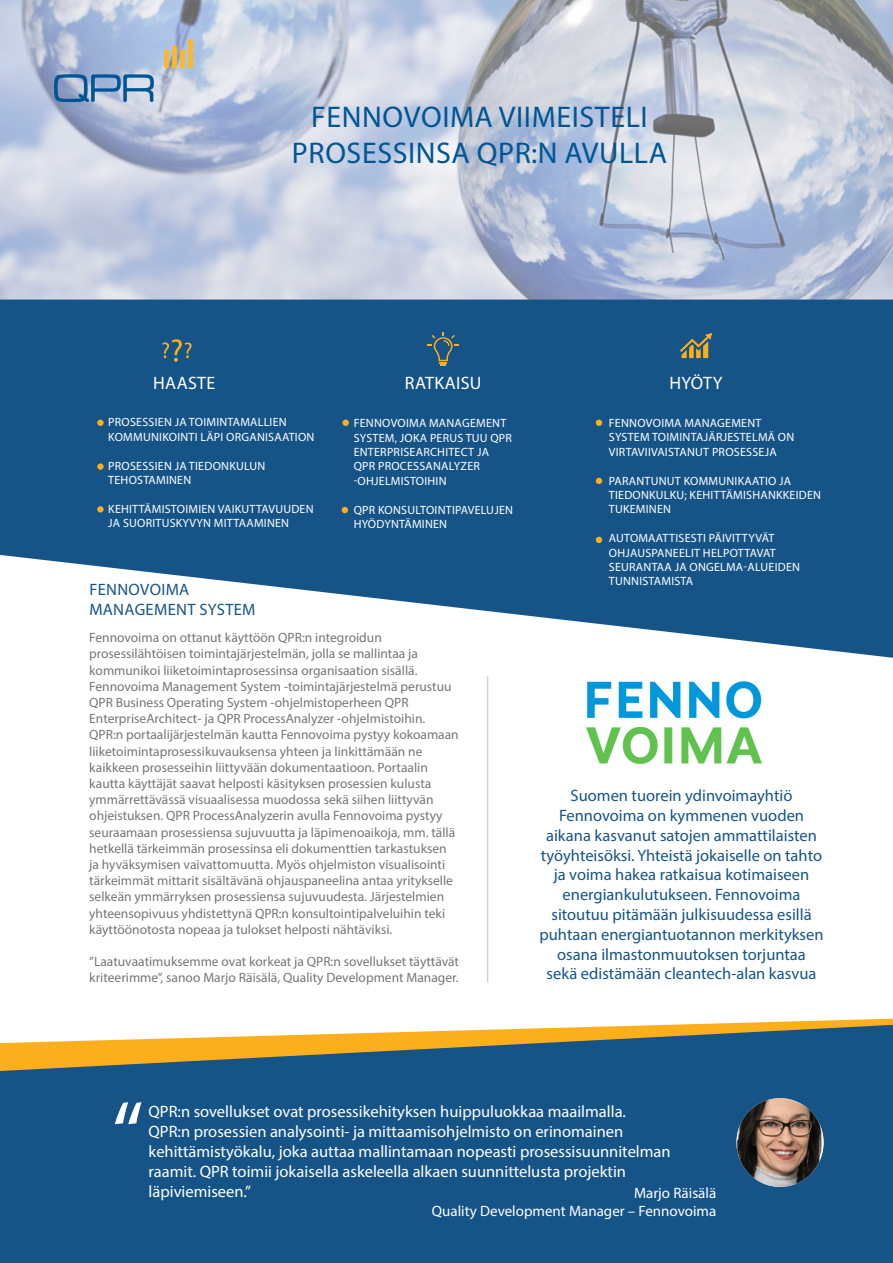
<style>
.page{position:relative;width:893px;height:1263px;background:#fff}
.page>*{position:absolute;margin:0;border:0;box-sizing:border-box;transform-origin:0 0}
.t1{font:90px "Myriad Pro";color:#fff}
.Header_1{font:30px/36px "Myriad Pro";letter-spacing:.02em;color:#005594;text-align:center}
.Header_2{font:18px "Myriad Pro";letter-spacing:.02em;color:#fff}
.Paragraph_2{font:16.5px/19.8px "Myriad Pro";color:#165488;text-align:center}
.Header_2-2{font:16.5px/19.8px "Myriad Pro";color:#fff}
.Header_3{font:16.5px "Myriad Pro";letter-spacing:.02em;color:#165488}
.Paragraph_1{font:15px "Myriad Pro";color:#fff}
.Paragraph_2-2{font:13.5px/16.2px "Myriad Pro";color:#747678}
.Paragraph_2-3{font:12px/14.4px "Myriad Pro";letter-spacing:.02em;color:#fff}
</style>
<div class="page">
<img style="left:0;top:0;width:893px;height:300px">
<div style="left:0;top:1072px;width:893px;height:191px;background:#165488"></div>
<svg style="left:0;top:1018px;width:893px;height:54px"></svg>
<svg style="left:0;top:300px;width:893px;height:358px;background:#366c98"></svg>
<svg style="left:680px;top:333px;width:32px;height:25px"></svg>
<div style="left:97px;top:420px;width:7px;height:6px;background:#fbaf1c;border-radius:50%"></div>
<div style="left:342px;top:420px;width:7px;height:6px;background:#fbaf1c;border-radius:50%"></div>
<svg style="left:596px;top:420px;width:6px;height:6px"></svg>
<svg style="left:596px;top:478px;width:6px;height:6px"></svg>
<svg style="left:596px;top:537px;width:6px;height:6px"></svg>
<div style="left:97px;top:506px;width:7px;height:6px;background:#fbaf1c;border-radius:50%"></div>
<svg style="left:428px;top:332px;width:31px;height:34px"></svg>
<svg style="left:162px;top:339px;width:30px;height:23px"></svg>
<img style="left:550px;top:652px;width:248px;height:112px">
<svg style="left:54px;top:74px;width:100px;height:28px;background:#769ac0"></svg>
<div style="left:164px;top:49px;width:5px;height:20px;background:#fcb825;border-radius:2px"></div>
<div style="left:172px;top:45px;width:5px;height:24px;background:#fcb825;border-radius:2px"></div>
<div style="left:180px;top:49px;width:5px;height:20px;background:#fcb825;border-radius:2px"></div>
<div style="left:188px;top:39px;width:5px;height:30px;background:#fcb825;border-radius:2px"></div>
<hr style="left:487px;top:676px;width:1px;height:306px;background:#d1d4d3">
<svg style="left:97px;top:463px;width:7px;height:7px"></svg>
<svg style="left:342px;top:507px;width:6px;height:6px"></svg>
<img style="left:736px;top:1098px;width:87px;height:89px">
<p class="Header_1" style="left:292px;top:98px;width:377px">FENNOVOIMA VIIMEISTELI<br>PROSESSINSA QPR:N AVULLA</p>
<p class="Header_2" style="left:153px;top:372px;width:64px">HAASTE</p>
<p class="Header_2" style="left:405px;top:372px;width:78px">RATKAISU</p>
<p class="Header_2" style="left:669px;top:372px;width:55px">HYÖTY</p>
<p class="Paragraph_2-3" style="left:108px;top:415px;width:208px">PROSESSIEN JA TOIMINTAMALLIEN<br>KOMMUNIKOINTI LÄPI ORGANISAATION</p>
<p class="Paragraph_2-3" style="left:108px;top:458px;width:159px">PROSESSIEN JA TIEDONKULUN<br>TEHOSTAMINEN</p>
<p class="Paragraph_2-3" style="left:108px;top:501px;width:207px">KEHITTÄMISTOIMIEN VAIKUTTAVUUDEN<br>JA SUORITUSKYVYN MITTAAMINEN</p>
<p class="Header_3" style="left:89px;top:579px;width:101px">FENNOVOIMA</p>
<p class="Header_3" style="left:89px;top:599px;width:168px">MANAGEMENT SYSTEM</p>
<p class="Paragraph_2-3" style="left:354px;top:416px;width:160px">FENNOVOIMA MANAGEMENT<br>SYSTEM, JOKA PERUS TUU QPR<br>ENTERPRISEARCHITECT JA</p>
<p class="Paragraph_2-3" style="left:354px;top:459px;width:128px">QPR PROCESSANALYZER</p>
<p class="Paragraph_2-3" style="left:354px;top:473px;width:94px">-OHJELMISTOIHIN</p>
<p class="Paragraph_2-3" style="left:354px;top:502px;width:161px">QPR KONSULTOINTIPAVELUJEN<br>HYÖDYNTÄMINEN</p>
<p class="Paragraph_2-2" style="left:89px;top:629px;width:371px">Fennovoima on ottanut käyttöön QPR:n integroidun prosessilähtöisen toimintajärjestelmän, jolla se mallintaa ja kommunikoi liiketoimintaprosessinsa organisaation sisällä.<br>Fennovoima Management System -toimintajärjestelmä perustuu QPR Business Operating System -ohjelmistoperheen QPR EnterpriseArchitect- ja QPR ProcessAnalyzer -ohjelmistoihin.<br>QPR:n portaalijärjestelmän kautta Fennovoima pystyy kokoamaan liiketoimintaprosessikuvauksensa yhteen ja linkittämään ne kaikkeen prosesseihin liittyvään dokumentaatioon. Portaalin kautta käyttäjät saavat helposti käsityksen prosessien kulusta ymmärrettävässä visuaalisessa muodossa sekä siihen liittyvän ohjeistuksen. QPR ProcessAnalyzerin avulla Fennovoima pystyy seuraamaan prosessiensa sujuvuutta ja läpimenoaikoja, mm. tällä hetkellä tärkeimmän prosessinsa eli dokumenttien tarkastuksen ja hyväksymisen vaivattomuutta. Myös ohjelmiston visualisointi tärkeimmät mittarit sisältävänä ohjauspaneelina antaa yritykselle selkeän ymmärryksen prosessiensa sujuvuudesta. Järjestelmien yhteensopivuus yhdistettynä QPR:n konsultointipalveluihin teki käyttöönotosta nopeaa ja tulokset helposti nähtäviksi.</p>
<p class="Paragraph_2-2" style="left:89px;top:953px;width:371px">”Laatuvaatimuksemme ovat korkeat ja QPR:n sovellukset täyttävät kriteerimme”, sanoo Marjo Räisälä, Quality Development Manager.</p>
<p class="Paragraph_2-3" style="left:609px;top:416px;width:187px">FENNOVOIMA MANAGEMENT<br>SYSTEM TOIMINTAJÄRJESTELMÄ ON<br>VIRTAVIIVAISTANUT PROSESSEJA</p>
<p class="Paragraph_2-3" style="left:609px;top:473px;width:214px">PARANTUNUT KOMMUNIKAATIO JA<br>TIEDONKULKU; KEHITTÄMISHANKKEIDEN<br>TUKEMINEN</p>
<p class="Paragraph_2-3" style="left:609px;top:531px;width:193px">AUTOMAATTISESTI PÄIVITTYVÄT<br>OHJAUSPANEELIT HELPOTTAVAT<br>SEURANTAA JA ONGELMA-ALUEIDEN<br>TUNNISTAMISTA</p>
<p class="Paragraph_2" style="left:539px;top:785px;width:286px">Suomen tuorein ydinvoimayhtiö Fennovoima on kymmenen vuoden aikana kasvanut satojen ammattilaisten työyhteisöksi. Yhteistä jokaiselle on tahto ja voima hakea ratkaisua kotimaiseen energiankulutukseen. Fennovoima sitoutuu pitämään julkisuudessa esillä puhtaan energiantuotannon merkityksen osana ilmastonmuutoksen torjuntaa<br>sekä edistämään cleantech-alan kasvua</p>
<p class="t1" style="left:112px;top:1078px;width:33px">“</p>
<p class="Header_2-2" style="left:149px;top:1101px;width:524px">QPR:n sovellukset ovat prosessikehityksen huippuluokkaa maailmalla.<br>QPR:n prosessien analysointi- ja mittaamisohjelmisto on erinomainen kehittämistyökalu, joka auttaa mallintamaan nopeasti prosessisuunnitelman raamit. QPR toimii jokaisella askeleella alkaen suunnittelusta projektin läpiviemiseen.”</p>
<p class="Paragraph_1" style="left:634px;top:1184px;width:84px">Marjo Räisälä</p>
<p class="Paragraph_1" style="left:432px;top:1202px;width:286px">Quality Development Manager – Fennovoima</p>
</div>
